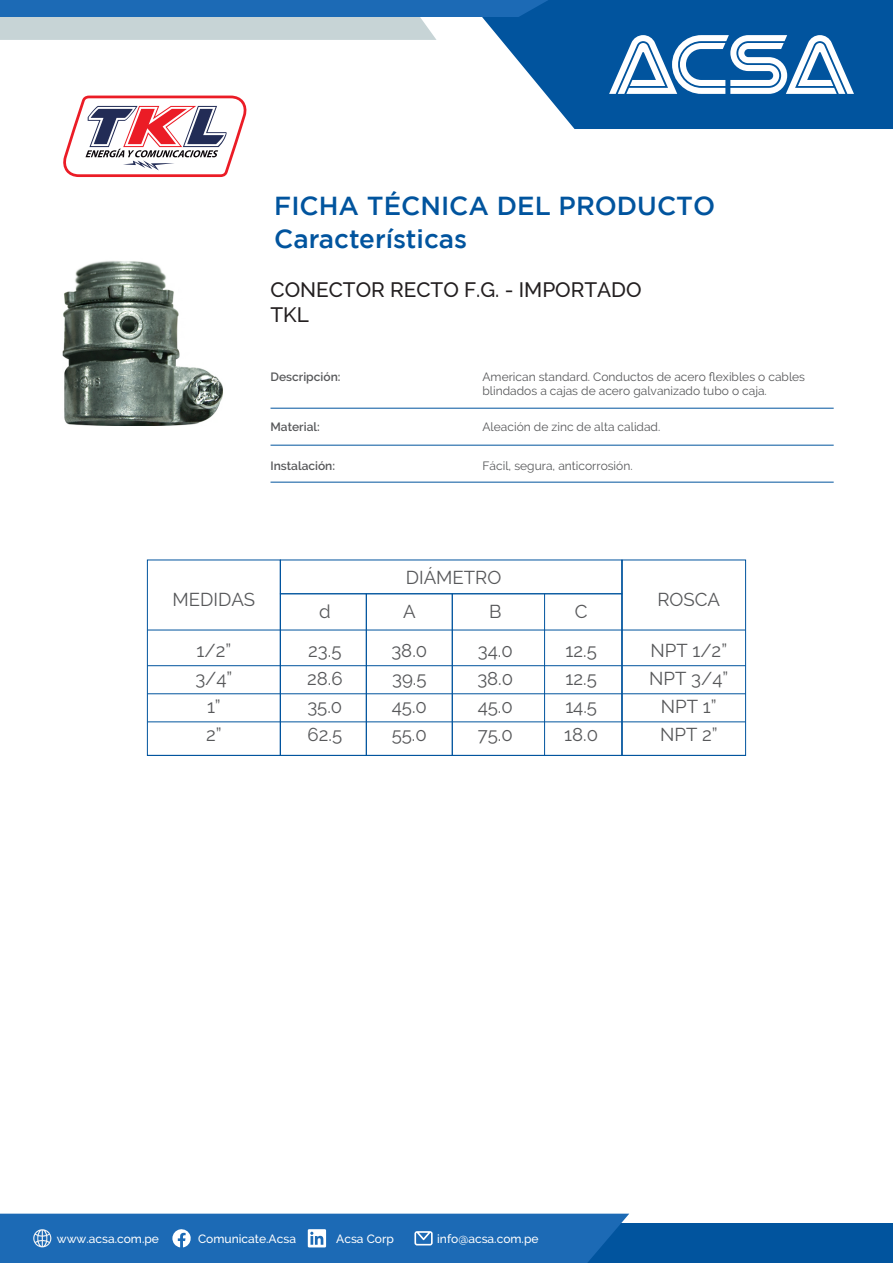
<style>
.page{position:relative;width:893px;height:1263px;background:#fff}
.page>*{position:absolute;margin:0;border:0;box-sizing:border-box;transform-origin:0 0}
.t1{font:500 26.1px "Gotham";color:#01549e}
.t2{font:500 20.85px/24.9px "Raleway";color:#231f20}
.t3{font:18.6px/27.9px "Raleway";color:#57585a;text-align:justify}
.t4{font:12px/14.4px "Raleway";color:#57585a}
.t5{font:500 12px "Raleway";color:#fff}
.t6{font:600 12px "Raleway";color:#57585a}
</style>
<div class="page">
<svg style="left:63px;top:96px;width:184px;height:81px"></svg>
<svg style="left:501px;top:0;width:392px;height:129px;fill:#01549e"></svg>
<svg style="left:609px;top:35px;width:245px;height:59px"></svg>
<svg style="left:0;top:0;width:549px;height:40px"></svg>
<hr style="left:271px;top:408px;width:563px;height:1px;background:#01549e">
<hr style="left:271px;top:445px;width:563px;height:1px;background:#01549e">
<hr style="left:271px;top:482px;width:563px;height:1px;background:#01549e">
<div style="left:315px;top:1223px;width:578px;height:40px;background:#01549e"></div>
<div style="left:0;top:1214px;width:629px;height:49px;background:#1c6ab5"></div>
<hr style="left:147px;top:630px;width:599px;height:1px;background:#01549e">
<hr style="left:147px;top:665px;width:599px;height:1px;background:#01549e">
<hr style="left:147px;top:693px;width:599px;height:1px;background:#01549e">
<hr style="left:147px;top:722px;width:599px;height:1px;background:#01549e">
<div style="left:366px;top:594px;width:86px;height:162px;border:1px solid #01549e"></div>
<div style="left:452px;top:594px;width:170px;height:162px;border:1px solid #01549e"></div>
<div style="left:280px;top:560px;width:342px;height:34px;border:1px solid #01549e"></div>
<div style="left:622px;top:560px;width:124px;height:196px;border:1px solid #01549e"></div>
<div style="left:147px;top:560px;width:134px;height:196px;border:1px solid #01549e"></div>
<hr style="left:544px;top:594px;width:1px;height:161px;background:#01549e">
<img style="left:62px;top:261px;width:161px;height:165px">
<h1 class="t1" style="left:274px;top:191px;width:442px">FICHA TÉCNICA DEL PRODUCTO</h1>
<h1 class="t1" style="left:274px;top:224px;width:194px">Características</h1>
<h2 class="t2" style="left:271px;top:277px;width:373px">CONECTOR RECTO F.G. - IMPORTADO<br>TKL</h2>
<p class="t6" style="left:271px;top:370px;width:71px">Descripción:</p>
<p class="t4" style="left:483px;top:369px;width:324px">American standard. Conductos de acero flexibles o cables blindados a cajas de acero galvanizado tubo o caja.</p>
<p class="t6" style="left:271px;top:420px;width:51px">Material:</p>
<p class="t4" style="left:483px;top:420px;width:179px">Aleación de zinc de alta calidad.</p>
<p class="t6" style="left:271px;top:459px;width:66px">Instalación:</p>
<p class="t4" style="left:483px;top:458px;width:152px">Fácil, segura, anticorrosión.</p>
<h3 class="t3" style="left:406px;top:563px;width:97px">DIÁMETRO</h3>
<h3 class="t3" style="left:173px;top:586px;width:84px">MEDIDAS</h3>
<h3 class="t3" style="left:319px;top:597px;width:13px">d</h3>
<h3 class="t3" style="left:403px;top:597px;width:14px">A</h3>
<h3 class="t3" style="left:489px;top:597px;width:14px">B</h3>
<h3 class="t3" style="left:575px;top:597px;width:14px">C</h3>
<h3 class="t3" style="left:657px;top:586px;width:64px">ROSCA</h3>
<h3 class="t3" style="left:195px;top:637px;width:39px;text-align:center">1/2”<br>3/4”<br>1”<br>2”</h3>
<h3 class="t3" style="left:391px;top:637px;width:37px">38.0<br>39.5<br>45.0<br>55.0</h3>
<h3 class="t3" style="left:307px;top:637px;width:37px">23.5<br>28.6<br>35.0<br>62.5</h3>
<h3 class="t3" style="left:477px;top:637px;width:37px">34.0<br>38.0<br>45.0<br>75.0</h3>
<h3 class="t3" style="left:564px;top:637px;width:35px">12.5<br>12.5<br>14.5<br>18.0</h3>
<h3 class="t3" style="left:649px;top:637px;width:81px;text-align:center">NPT 1/2”<br>NPT 3/4”<br>NPT 1”<br>NPT 2”</h3>
<p class="t5" style="left:57px;top:1232px;width:104px">www.acsa.com.pe</p>
<p class="t5" style="left:198px;top:1232px;width:99px">Comunicate.Acsa</p>
<p class="t5" style="left:336px;top:1232px;width:59px">Acsa Corp</p>
<p class="t5" style="left:437px;top:1232px;width:103px">info@acsa.com.pe</p>
</div>
